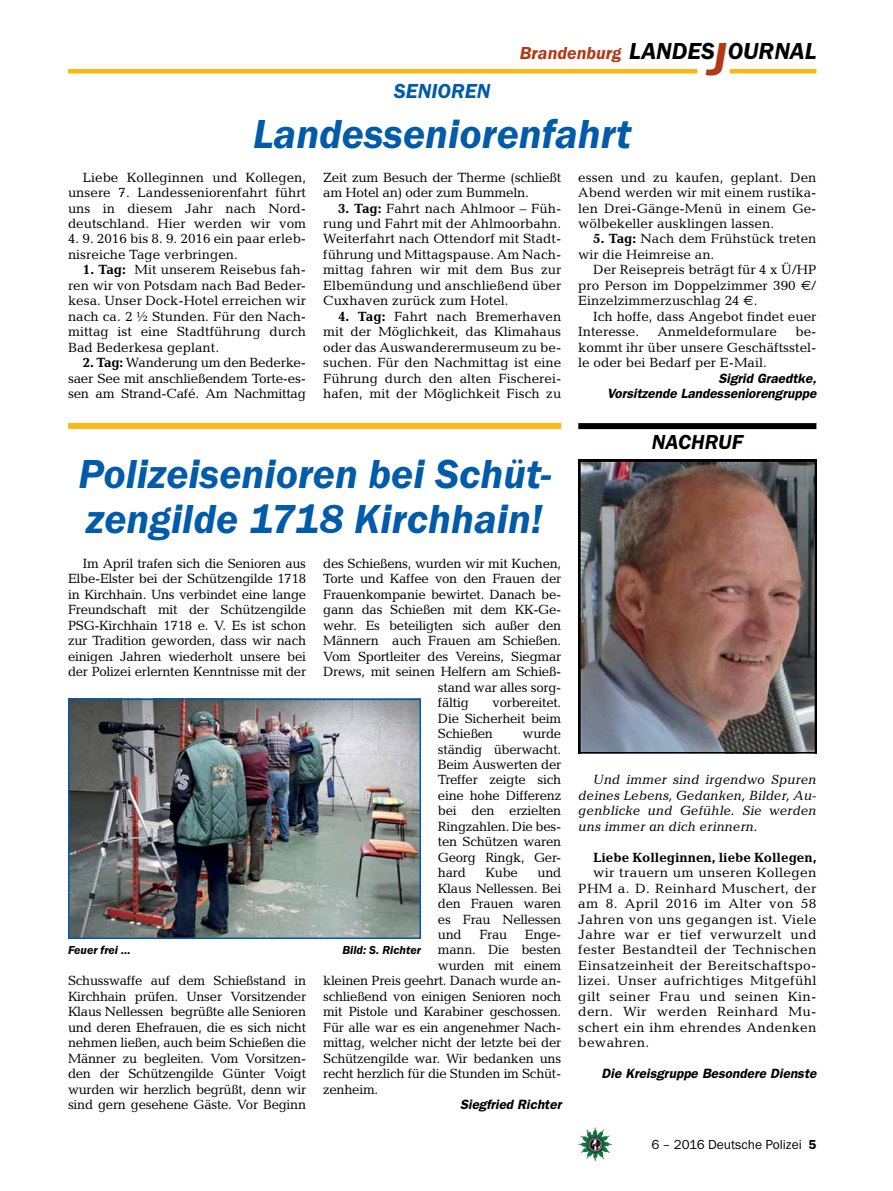
<style>
.page{position:relative;width:893px;height:1191px;background:#fff}
.page>*{position:absolute;margin:0;border:0;box-sizing:border-box;transform-origin:0 0}
._02__HEADLINE_3spalt{font:italic 600 42px/45px "Franklin Gothic Itc T";color:#005baa}
.t1{font:italic 600 24px "Franklin Gothic Itc T";color:#000}
._01__RUBRIKENZEILE_o{font:italic 600 21px "Franklin Gothic Itc T";color:#005baa}
._01__RUBRIKENZEILE_m{font:italic 600 21px "Franklin Gothic Itc T";color:#000}
.t2{font:italic 600 18px "Franklin Gothic Itc T";color:#b33916}
._09__GRUNDTEXT___Blo{font:13.5px/15.5px "Candida";letter-spacing:-.02em;color:#000;text-align:justify}
._09__GRUNDTEXT___Blo-2{font:13.5px/15.5px "Candida";color:#000}
._09__GRUNDTEXT___Blo-3{font:italic 13.5px/15.5px "Candida";color:#000;text-align:justify}
._13__UNTERSCHRIFT_Ar{font:italic 600 13.5px "Franklin Gothic";color:#000}
._09__GRUNDTEXT___Blo-4{font:700 13.5px "Candida";color:#000}
.t3{font:13.5px "Franklin Gothic Itc T";color:#000}
._12__BILDUNTERSCHRIF{font:italic 600 12px "Franklin Gothic Itc T";color:#000}
.s1{font-size:48px;color:#b33916}
.s2{font-weight:700}
.s3{font-family:"Euro Sans"}
.s4{font-weight:600}
</style>
<div class="page">
<img style="left:578px;top:1127px;width:17px;height:25px">
<hr style="left:730px;top:69px;width:86px;height:4px;background:#fdb913">
<hr style="left:68px;top:69px;width:629px;height:4px;background:#fdb913">
<div style="left:68px;top:423px;width:493px;height:6px;background:#fdb913"></div>
<img style="left:71px;top:701px;width:347px;height:235px">
<div style="left:68px;top:698px;width:353px;height:241px;border:2px solid #005baa"></div>
<div style="left:578px;top:423px;width:238px;height:6px;background:#000"></div>
<img style="left:581px;top:463px;width:232px;height:287px">
<div style="left:578px;top:460px;width:238px;height:293px;border:2px solid #000"></div>
<h3 class="t2" style="left:520px;top:42px;width:103px">Brandenburg</h3>
<h2 class="t1" style="left:629px;top:37px;width:189px">LANDES<span class="s1">J</span>OURNAL</h2>
<p class="_01__RUBRIKENZEILE_o" style="left:394px;top:79px;width:98px">SENIOREN</p>
<p class="_02__HEADLINE_3spalt" style="left:253px;top:111px;width:380px">Landesseniorenfahrt</p>
<p class="_09__GRUNDTEXT___Blo" style="left:68px;top:169px;width:240px;text-indent:15px">Liebe Kolleginnen und Kollegen, unsere 7. Landesseniorenfahrt führt uns in diesem Jahr nach Nord&shy;deutschland. Hier werden wir vom</p>
<p class="_09__GRUNDTEXT___Blo-2" style="left:68px;top:231px;width:240px">4. 9. 2016 bis 8. 9. 2016 ein paar erleb&shy;nisreiche Tage verbringen.</p>
<p class="_09__GRUNDTEXT___Blo" style="left:68px;top:262px;width:240px;text-indent:15px"><span class="s2">1. Tag:</span> Mit unserem Reisebus fah&shy;ren wir von Potsdam nach Bad Beder&shy;kesa. Unser Dock-Hotel erreichen wir nach ca. 2 ½ Stunden. Für den Nach&shy;mittag ist eine Stadtführung durch Bad Bederkesa geplant.</p>
<p class="_09__GRUNDTEXT___Blo" style="left:68px;top:355px;width:240px;text-indent:15px"><span class="s2">2. Tag:</span> Wanderung um den Bederke&shy;saer See mit anschließendem Torte-es&shy;sen am Strand-Café. Am Nachmittag</p>
<p class="_09__GRUNDTEXT___Blo" style="left:323px;top:169px;width:240px">Zeit zum Besuch der Therme (schließt am Hotel an) oder zum Bummeln.</p>
<p class="_09__GRUNDTEXT___Blo" style="left:323px;top:200px;width:240px;text-indent:15px"><span class="s2">3. Tag:</span> Fahrt nach Ahlmoor – Füh&shy;rung und Fahrt mit der Ahlmoorbahn.<br>Weiterfahrt nach Ottendorf mit Stadt&shy;führung und Mittagspause. Am Nach&shy;mittag fahren wir mit dem Bus zur Elbemündung und anschließend über Cuxhaven zurück zum Hotel.</p>
<p class="_09__GRUNDTEXT___Blo" style="left:323px;top:308px;width:240px;text-indent:15px"><span class="s2">4. Tag:</span> Fahrt nach Bremerhaven mit der Möglichkeit, das Klimahaus oder das Auswanderermuseum zu be&shy;suchen. Für den Nachmittag ist eine Führung durch den alten Fischerei&shy;hafen, mit der Möglichkeit Fisch zu</p>
<p class="_09__GRUNDTEXT___Blo" style="left:578px;top:169px;width:240px">essen und zu kaufen, geplant. Den Abend werden wir mit einem rustika&shy;len Drei-Gänge-Menü in einem Ge&shy;wölbekeller ausklingen lassen.</p>
<p class="_09__GRUNDTEXT___Blo-2" style="left:578px;top:231px;width:240px;text-indent:15px"><span class="s2">5. Tag:</span> Nach dem Frühstück treten wir die Heimreise an.</p>
<p class="_09__GRUNDTEXT___Blo" style="left:578px;top:262px;width:240px;text-indent:15px">Der Reisepreis beträgt für 4 x Ü/HP pro Person im Doppelzimmer 390 <span class="s3">€</span>/ Einzelzimmerzuschlag 24 <span class="s3">€</span>.</p>
<p class="_09__GRUNDTEXT___Blo-2" style="left:578px;top:308px;width:240px;text-indent:15px">Ich hoffe, dass Angebot findet euer<br>Interesse.</p>
<p class="_09__GRUNDTEXT___Blo" style="left:578px;top:324px;width:240px;text-indent:217px">be&shy;kommt ihr über unsere Geschäftsstel&shy;le oder bei Bedarf per E-Mail.</p>
<p class="_13__UNTERSCHRIFT_Ar" style="left:718px;top:370px;width:100px">Sigrid Graedtke,</p>
<p class="_13__UNTERSCHRIFT_Ar" style="left:607px;top:385px;width:211px">Vorsitzende Landesseniorengruppe</p>
<p class="_09__GRUNDTEXT___Blo-2" style="left:657px;top:324px;width:121px">Anmeldeformulare</p>
<p class="_02__HEADLINE_3spalt" style="left:78px;top:451px;width:475px">Polizeisenioren bei Schüt&shy;zengilde 1718 Kirchhain!</p>
<p class="_09__GRUNDTEXT___Blo" style="left:68px;top:556px;width:240px;text-indent:15px">Im April trafen sich die Senioren aus Elbe-Elster bei der Schützengilde 1718 in Kirchhain. Uns verbindet eine lange Freundschaft mit der Schützengilde PSG-Kirchhain 1718 e. V. Es ist schon zur Tradition geworden, dass wir nach einigen Jahren wiederholt unsere bei der Polizei erlernten Kenntnisse mit der</p>
<p class="_09__GRUNDTEXT___Blo" style="left:323px;top:556px;width:240px">des Schießens, wurden wir mit Kuchen,</p>
<p class="_09__GRUNDTEXT___Blo" style="left:323px;top:571px;width:240px">Torte und Kaffee von den Frauen der</p>
<p class="_09__GRUNDTEXT___Blo" style="left:323px;top:586px;width:240px">Frauenkompanie bewirtet. Danach be-</p>
<p class="_09__GRUNDTEXT___Blo" style="left:323px;top:602px;width:240px">gann das Schießen mit dem KK-Ge-</p>
<p class="_09__GRUNDTEXT___Blo" style="left:323px;top:617px;width:240px">wehr. Es beteiligten sich außer den</p>
<p class="_09__GRUNDTEXT___Blo" style="left:323px;top:633px;width:240px">Männern auch Frauen am Schießen.</p>
<p class="_09__GRUNDTEXT___Blo" style="left:323px;top:648px;width:240px">Vom Sportleiter des Vereins, Siegmar</p>
<p class="_09__GRUNDTEXT___Blo" style="left:323px;top:664px;width:240px">Drews, mit seinen Helfern am Schieß-</p>
<p class="_09__GRUNDTEXT___Blo" style="left:438px;top:679px;width:125px">stand war alles sorg-</p>
<p class="_09__GRUNDTEXT___Blo" style="left:438px;top:695px;width:32px">fältig</p>
<p class="_09__GRUNDTEXT___Blo" style="left:438px;top:695px;width:125px;text-indent:55px">vorbereitet.<br>Die Sicherheit beim Schießen</p>
<p class="_09__GRUNDTEXT___Blo" style="left:438px;top:725px;width:125px;text-indent:85px">wurde ständig überwacht.<br>Beim Auswerten der Treffer zeigte sich eine hohe Differenz bei den erzielten Ringzahlen. Die bes&shy;ten Schützen waren Georg Ringk, Ger&shy;hard</p>
<p class="_09__GRUNDTEXT___Blo" style="left:438px;top:865px;width:125px;text-indent:100px">und Klaus Nellessen. Bei den Frauen waren es Frau Nellessen und</p>
<p class="_09__GRUNDTEXT___Blo" style="left:486px;top:865px;width:34px">Kube</p>
<p class="_09__GRUNDTEXT___Blo" style="left:479px;top:926px;width:29px">Frau</p>
<p class="_09__GRUNDTEXT___Blo" style="left:525px;top:926px;width:38px">Enge-</p>
<p class="_09__GRUNDTEXT___Blo" style="left:438px;top:942px;width:125px">mann. Die besten</p>
<p class="_09__GRUNDTEXT___Blo" style="left:438px;top:957px;width:125px">wurden mit einem</p>
<p class="_09__GRUNDTEXT___Blo" style="left:323px;top:973px;width:240px">kleinen Preis geehrt. Danach wurde an-</p>
<p class="_09__GRUNDTEXT___Blo" style="left:323px;top:988px;width:240px">schließend von einigen Senioren noch</p>
<p class="_09__GRUNDTEXT___Blo" style="left:323px;top:1004px;width:240px">mit Pistole und Karabiner geschossen.</p>
<p class="_09__GRUNDTEXT___Blo" style="left:323px;top:1019px;width:240px">Für alle war es ein angenehmer Nach-</p>
<p class="_09__GRUNDTEXT___Blo" style="left:323px;top:1034px;width:240px">mittag, welcher nicht der letzte bei der</p>
<p class="_09__GRUNDTEXT___Blo" style="left:323px;top:1050px;width:240px">Schützengilde war. Wir bedanken uns</p>
<p class="_09__GRUNDTEXT___Blo" style="left:323px;top:1065px;width:240px">recht herzlich für die Stunden im Schüt-</p>
<p class="_09__GRUNDTEXT___Blo" style="left:323px;top:1081px;width:56px">zenheim.</p>
<p class="_13__UNTERSCHRIFT_Ar" style="left:460px;top:1096px;width:103px">Siegfried Richter</p>
<p class="_12__BILDUNTERSCHRIF" style="left:68px;top:943px;width:64px">Feuer frei …</p>
<p class="_12__BILDUNTERSCHRIF" style="left:342px;top:943px;width:80px">Bild: S. Richter</p>
<p class="_09__GRUNDTEXT___Blo" style="left:68px;top:973px;width:240px">Schusswaffe auf dem Schießstand in Kirchhain prüfen. Unser Vorsitzender Klaus Nellessen begrüßte alle Senioren und deren Ehefrauen, die es sich nicht nehmen ließen, auch beim Schießen die Männer zu begleiten. Vom Vorsitzen&shy;den der Schützengilde Günter Voigt wurden wir herzlich begrüßt, denn wir sind gern gesehene Gäste. Vor Beginn</p>
<p class="_01__RUBRIKENZEILE_m" style="left:652px;top:430px;width:93px">NACHRUF</p>
<p class="_09__GRUNDTEXT___Blo-3" style="left:578px;top:772px;width:240px;text-indent:15px">Und immer sind irgendwo Spuren deines Lebens, Gedanken, Bilder, Au&shy;genblicke und Gefühle. Sie werden uns immer an dich erinnern.</p>
<p class="_09__GRUNDTEXT___Blo-4" style="left:593px;top:849px;width:225px">Liebe Kolleginnen, liebe Kollegen,</p>
<p class="_09__GRUNDTEXT___Blo" style="left:578px;top:865px;width:240px;text-indent:15px">wir trauern um unseren Kollegen PHM a. D. Reinhard Muschert, der am 8. April 2016 im Alter von 58<br>Jahren von uns gegangen ist. Viele Jahre war er tief verwurzelt und fester Bestandteil der Technischen Einsatzeinheit der Bereitschaftspo&shy;lizei. Unser aufrichtiges Mitgefühl gilt seiner Frau und seinen Kin&shy;dern. Wir werden Reinhard Mu&shy;schert ein ihm ehrendes Andenken bewahren.</p>
<p class="_13__UNTERSCHRIFT_Ar" style="left:602px;top:1065px;width:216px">Die Kreisgruppe Besondere Dienste</p>
<p class="t3" style="left:651px;top:1136px;width:167px">6 – 2016 Deutsche Polizei <span class="s4">5</span></p>
</div>
